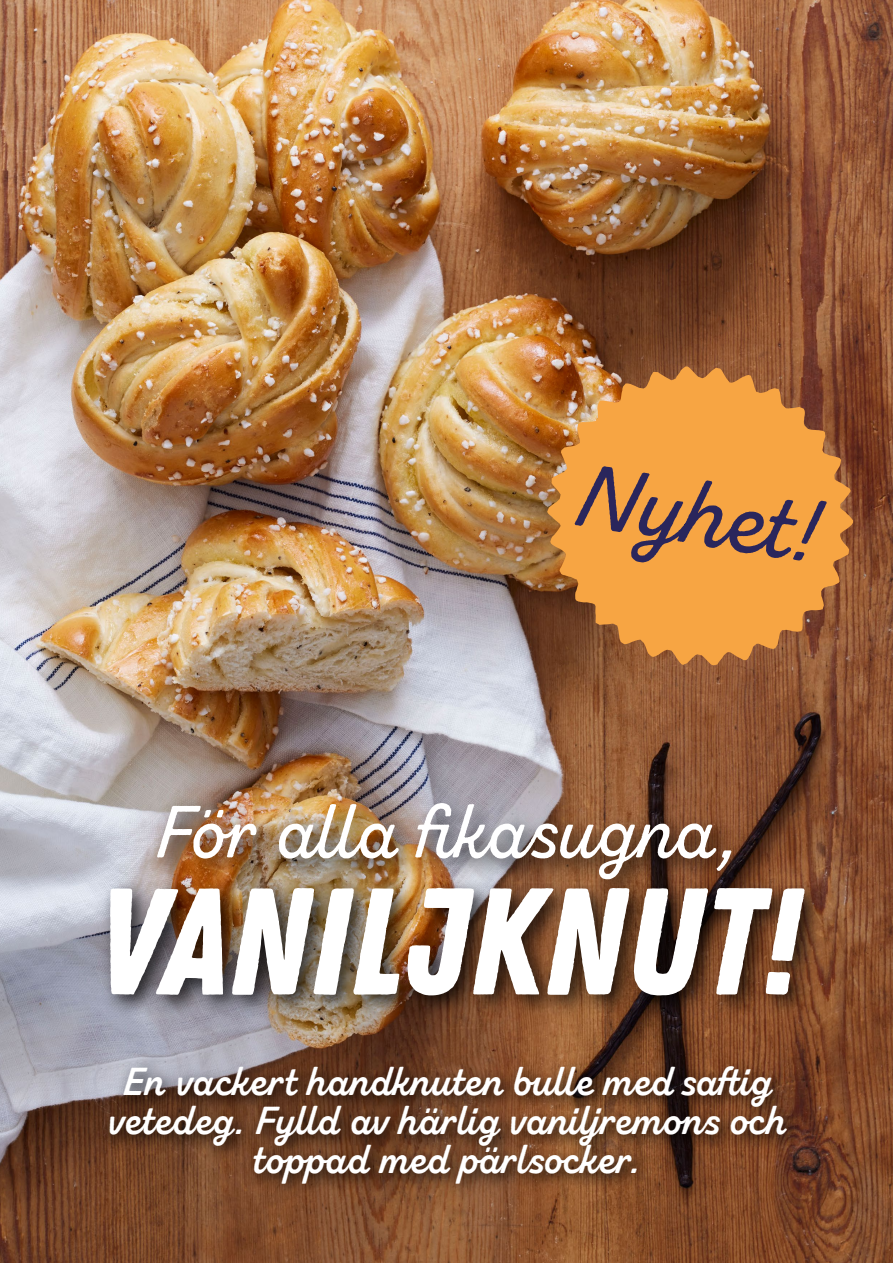
<style>
.page{position:relative;width:893px;height:1263px;background:#fff}
.page>*{position:absolute;margin:0;border:0;box-sizing:border-box;transform-origin:0 0}
.t1{font:151.5px "Zing Rust Base";color:#fff}
.t2{font:73.5px "Zing Script Rust SB Base";color:#fff}
.t3{font:39px/39px "Zing Script Rust B Base";color:#fff;text-align:center}
</style>
<div class="page">
<img style="left:0;top:0;width:893px;height:1263px">
<div style="left:100px;top:1057px;width:704px;height:144px;background:#000;opacity:.85"></div>
<div style="left:100px;top:794px;width:728px;height:226px;background:#000;opacity:.75"></div>
<svg style="left:547px;top:366px;width:306px;height:299px;background:#cf873d"></svg>
<svg style="left:575px;top:466px;width:252px;height:96px;background:#c88848"></svg>
<h2 class="t2" style="left:155px;top:786px;width:585px">För alla fikasugna,</h2>
<h1 class="t1" style="left:94px;top:854px;width:706px">VANILJKNUT!</h1>
<p class="t3" style="left:107px;top:1062px;width:681px">En vackert handknuten bulle med saftig vetedeg. Fylld av härlig vaniljremons och toppad med pärlsocker.</p>
</div>
